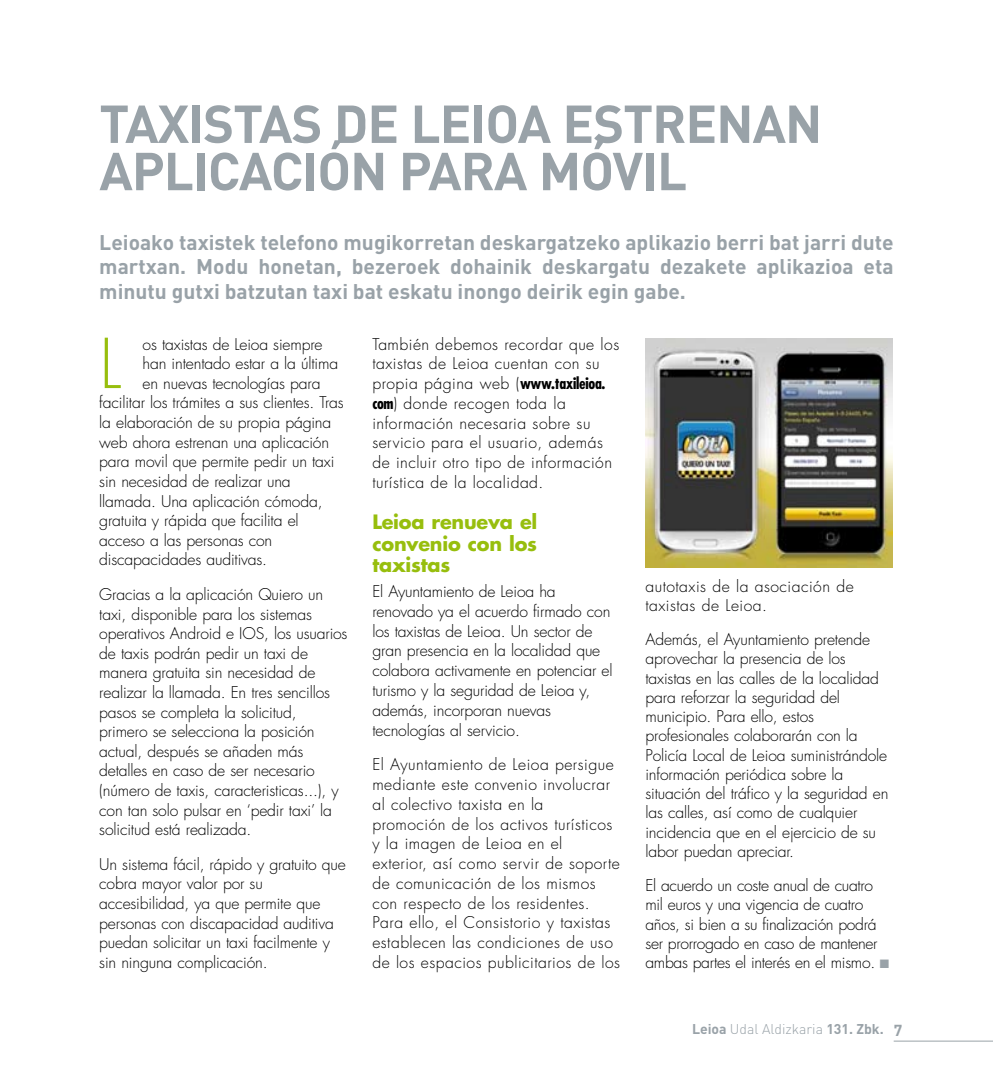
<style>
.page{position:relative;width:993px;height:1092px;background:#fff}
.page>*{position:absolute;margin:0;border:0;box-sizing:border-box;transform-origin:0 0}
.t1{font:300 66.85px "Futura";color:#97be0d}
.t2{font:700 52.5px/47.2px "DIN";letter-spacing:-.02em;color:#99a2a8}
.t3{font:700 21px/24.5px "DIN";color:#99a2a8;text-align:justify}
.t4{font:700 19.25px/21.5px "Futura";letter-spacing:-.01em;color:#97be0d;text-align:justify}
.t5{font:300 15.75px/19.6px "Futura";letter-spacing:-.01em;color:#000}
.t6{font:300 15.75px/19.8px "Futura";letter-spacing:.03em;color:#000}
.t7{font:300 14px "DIN";color:#99a2a8}
.s1{font-weight:700;font-stretch:condensed}
.s2{color:#99a2a8}
.s3{font-weight:700}
.s4{font-weight:700;font-size:15.75px}
</style>
<div class="page">
<hr style="left:893px;top:1040px;width:99px;height:1px;background:#99a2a8">
<img style="left:645px;top:339px;width:247px;height:228px">
<h2 class="t2" style="left:99px;top:98px;width:724px">Taxistas de Leioa estrenan aplicación para m óvil</h2>
<h3 class="t3" style="left:99px;top:229px;width:795px">Leioako taxistek telefono mugikorretan deskargatzeko aplikazio berri bat jarri dute martxan. Modu honetan, bezeroek dohainik deskargatu dezakete aplikazioa eta minutu gutxi batzutan taxi bat eskatu inongo deirik egin gabe.</h3>
<h1 class="t1" style="left:99px;top:323px;width:23px">L</h1>
<p class="t5" style="left:143px;top:334px;width:181px">os taxistas de Leioa siempre</p>
<p class="t6" style="left:372px;top:334px;width:248px">También debemos recordar que los taxistas de Leioa cuentan con su propia página web (<span class="s1">www.taxileioa. com</span>) donde recogen toda la información necesaria sobre su servicio para el usuario, además de incluir otro tipo de información turística de la localidad.</p>
<p class="t4" style="left:372px;top:510px;width:166px">Leioa renueva el convenio con los taxistas</p>
<p class="t5" style="left:372px;top:582px;width:241px">El Ayuntamiento de Leioa ha renovado ya el acuerdo firmado con los taxistas de Leioa. Un sector de gran presencia en la localidad que colabora activamente en potenciar el turismo y la seguridad de Leioa y, además, incorporan nuevas tecnologías al servicio.</p>
<p class="t6" style="left:372px;top:755px;width:249px">El Ayuntamiento de Leioa persigue mediante este convenio involucrar al colectivo taxista en la promoción de los activos turísticos y la imagen de Leioa en el exterior, así como servir de soporte de comunicación de los mismos con respecto de los residentes.<br>Para ello, el Consistorio y taxistas establecen las condiciones de uso de los espacios publicitarios de los</p>
<p class="t5" style="left:143px;top:354px;width:197px">han intentado estar a la última</p>
<p class="t5" style="left:143px;top:373px;width:179px">en nuevas tecnologías para</p>
<p class="t5" style="left:99px;top:393px;width:246px">facilitar los trámites a sus clientes. Tras</p>
<p class="t5" style="left:99px;top:413px;width:233px">la elaboración de su propia página</p>
<p class="t5" style="left:99px;top:432px;width:231px">web ahora estrenan una aplicación</p>
<p class="t5" style="left:99px;top:452px;width:236px">para movil que permite pedir un taxi</p>
<p class="t5" style="left:99px;top:472px;width:193px">sin necesidad de realizar una</p>
<p class="t5" style="left:99px;top:491px;width:225px">llamada. Una aplicación cómoda,</p>
<p class="t5" style="left:99px;top:511px;width:201px">gratuita y rápida que facilita el</p>
<p class="t5" style="left:99px;top:530px;width:174px">acceso a las personas con</p>
<p class="t5" style="left:99px;top:550px;width:169px">discapacidades auditivas.</p>
<p class="t5" style="left:99px;top:584px;width:250px">Gracias a la aplicación Quiero un taxi, disponible para los sistemas operativos Android e IOS, los usuarios de taxis podrán pedir un taxi de manera gratuita sin necesidad de realizar la llamada. En tres sencillos pasos se completa la solicitud, primero se selecciona la posición actual, después se añaden más detalles en caso de ser necesario (número de taxis, caracteristicas...), y con tan solo pulsar en ‘pedir taxi’ la solicitud está realizada.</p>
<p class="t5" style="left:99px;top:854px;width:248px">Un sistema fácil, rápido y gratuito que cobra mayor valor por su accesibilidad, ya que permite que personas con discapacidad auditiva puedan solicitar un taxi facilmente y sin ninguna complicación.</p>
<p class="t6" style="left:645px;top:576px;width:210px;line-height:19.2px">autotaxis de la asociación de taxistas de Leioa.</p>
<p class="t5" style="left:645px;top:630px;width:244px">Además, el Ayuntamiento pretende aprovechar la presencia de los taxistas en las calles de la localidad para reforzar la seguridad del municipio. Para ello, estos profesionales colaborarán con la Policía Local de Leioa suministrándole información periódica sobre la situación del tráfico y la seguridad en las calles, así como de cualquier incidencia que en el ejercicio de su labor puedan apreciar.</p>
<p class="t5" style="left:645px;top:876px;width:245px">El acuerdo un coste anual de cuatro mil euros y una vigencia de cuatro años, si bien a su finalización podrá ser prorrogado en caso de mantener ambas partes el interés en el mismo. <span class="s2">■</span></p>
<p class="t7" style="left:691px;top:1020px;width:212px"><span class="s3">Leioa</span> Udal Aldizkaria <span class="s3">131. Zbk.</span> <span class="s4">7</span></p>
</div>
